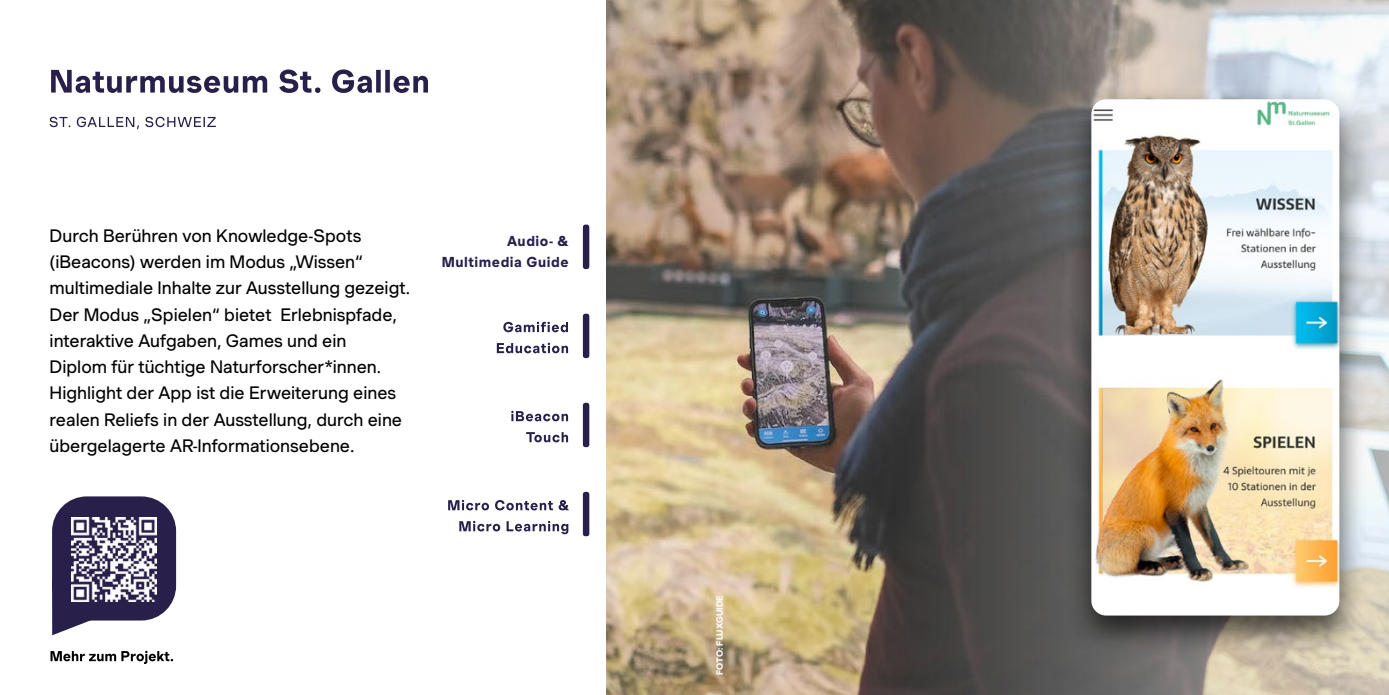
<style>
.page{position:relative;width:1389px;height:695px;background:#fff}
.page>*{position:absolute;margin:0;border:0;box-sizing:border-box;transform-origin:0 0}
.t1{font:17.5px/26.2px "Muoto";color:#000}
.t2{font:700 14px/21px "Muoto";letter-spacing:.04em;color:#291f4b;text-align:right}
.t3{font:700 8.75px "Muoto";color:#fff}
</style>
<div class="page">
<img style="left:606px;top:0;width:783px;height:694px">
<div style="left:1064px;top:86px;width:303px;height:572px;background:#000;opacity:.7"></div>
<img style="left:1091px;top:99px;width:248px;height:516px">
<div style="left:583px;top:224px;width:6px;height:45px;background:#291f4b;border-radius:2px"></div>
<div style="left:583px;top:313px;width:6px;height:45px;background:#291f4b;border-radius:2px"></div>
<div style="left:583px;top:402px;width:6px;height:45px;background:#291f4b;border-radius:2px"></div>
<div style="left:583px;top:491px;width:6px;height:45px;background:#291f4b;border-radius:2px"></div>
<svg style="left:459px;top:521px;width:109px;height:13px"></svg>
<svg style="left:448px;top:500px;width:121px;height:10px"></svg>
<svg style="left:526px;top:432px;width:42px;height:10px"></svg>
<svg style="left:511px;top:411px;width:57px;height:10px"></svg>
<svg style="left:497px;top:343px;width:71px;height:10px"></svg>
<svg style="left:503px;top:322px;width:65px;height:10px"></svg>
<svg style="left:50px;top:117px;width:166px;height:12px"></svg>
<svg style="left:51px;top:69px;width:377px;height:24px"></svg>
<svg style="left:52px;top:591px;width:40px;height:44px"></svg>
<div style="left:52px;top:496px;width:124px;height:124px;background:#291f4b;border-radius:35px"></div>
<img style="left:72px;top:517px;width:84px;height:84px">
<svg style="left:51px;top:650px;width:122px;height:13px"></svg>
<p class="t1" style="left:50px;top:222px;width:362px">Durch Berühren von Knowledge-Spots (iBeacons) werden im Modus „Wissen“ multimediale Inhalte zur Ausstellung gezeigt.<br>Der Modus „Spielen“ bietet Erlebnispfade, interaktive Aufgaben, Games und ein<br>Diplom für tüchtige Naturforscher*innen.<br>Highlight der App ist die Erweiterung eines realen Reliefs in der Ausstellung, durch eine übergelagerte AR-Informationsebene.</p>
<p class="t2" style="left:442px;top:230px;width:129px">Audio- &amp;<br>Multimedia Guide</p>
<p class="t3" style="left:713px;top:675px;width:81px;rotate:-90deg">FOTO: FLUXGUIDE</p>
</div>
